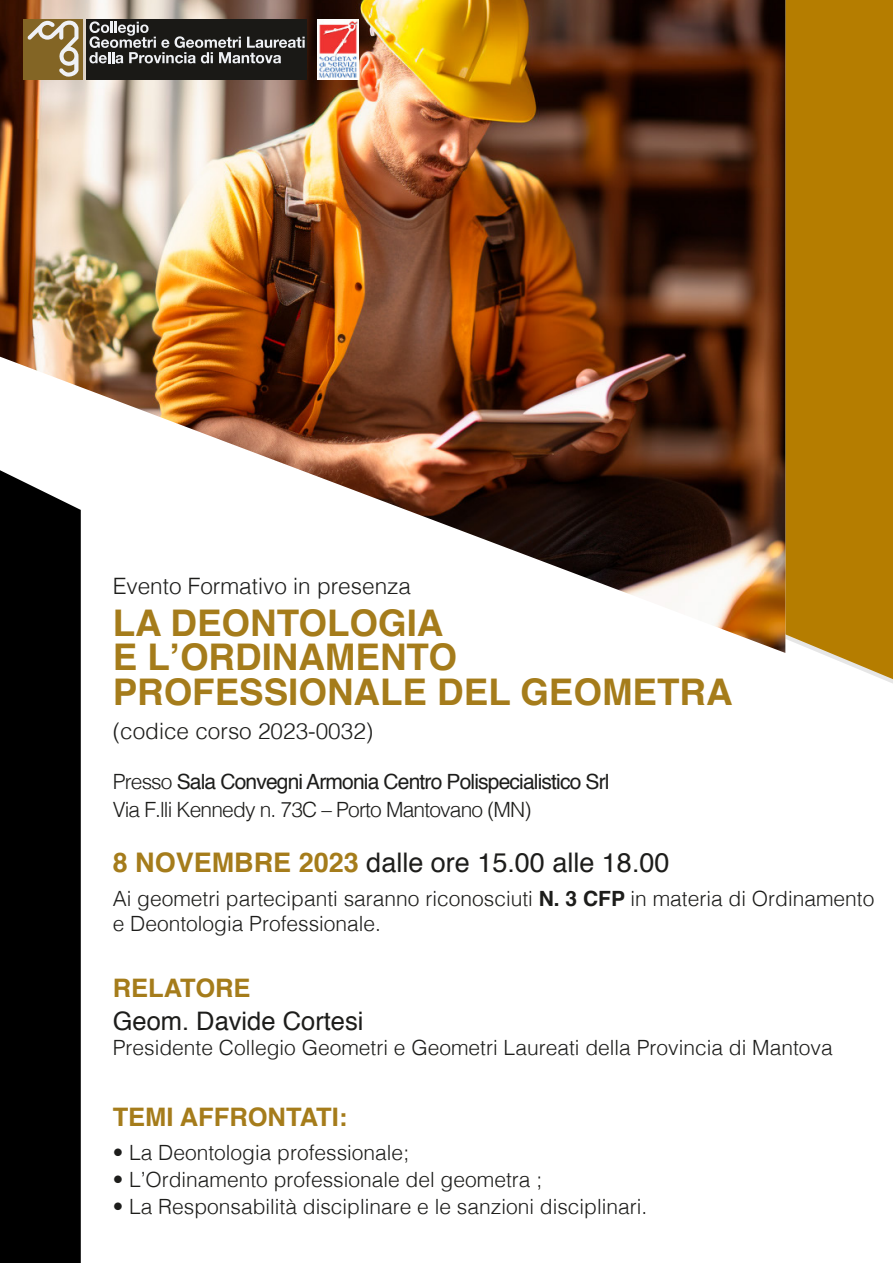
<style>
.page{position:relative;width:893px;height:1263px;background:#fff}
.page>*{position:absolute;margin:0;border:0;box-sizing:border-box;transform-origin:0 0}
.t1{font:700 36.75px/34.8px "Helvetica";color:#a57c1b}
.t2{font:27px "Helvetica";color:#1d1d1b}
.t3{font:700 25.5px "Helvetica";color:#a57c1b}
.t4{font:25.5px "Helvetica";color:#1d1d1b}
.t5{font:300 22.5px "Helvetica";color:#1d1d1b}
.t6{font:300 21px/25.5px "Helvetica";color:#1d1d1b}
.t7{font:300 21px/27.5px "Helvetica";letter-spacing:-.04em;color:#1d1d1b}
.s1{font-weight:400}
.s2{font-weight:700;color:#a57c1b}
.s3{font-weight:700}
</style>
<div class="page">
<svg style="left:785px;top:0;width:108px;height:679px;background:#b28013"></svg>
<img style="left:0;top:0;width:785px;height:653px">
<div style="left:0;top:470px;width:81px;height:793px;background:#000"></div>
<img style="left:317px;top:19px;width:41px;height:61px">
<div style="left:23px;top:19px;width:59px;height:61px;background:#836525"></div>
<div style="left:86px;top:19px;width:220px;height:61px;background:#1a1916"></div>
<svg style="left:27px;top:21px;width:51px;height:56px"></svg>
<svg style="left:89px;top:21px;width:216px;height:42px"></svg>
<p class="t5" style="left:113px;top:567px;width:300px">Evento Formativo in presenza</p>
<h1 class="t1" style="left:113px;top:603px;width:621px">LA DEONTOLOGIA<br>E L’ORDINAMENTO<br>PROFESSIONALE DEL GEOMETRA</h1>
<p class="t5" style="left:113px;top:712px;width:262px">(codice corso 2023-0032)</p>
<p class="t7" style="left:113px;top:767px;width:498px">Presso <span class="s1">Sala Convegni Armonia Centro Polispecialistico Srl<br></span>Via F.lli Kennedy n. 73C – Porto Mantovano (MN)</p>
<p class="t2" style="left:113px;top:839px;width:558px"><span class="s2">8 NOVEMBRE 2023</span> dalle ore 15.00 alle 18.00</p>
<p class="t6" style="left:113px;top:884px;width:763px">Ai geometri partecipanti saranno riconosciuti <span class="s3">N. 3 CFP</span> in materia di Ordinamento e Deontologia Professionale.</p>
<p class="t3" style="left:113px;top:965px;width:139px">RELATORE</p>
<p class="t4" style="left:113px;top:999px;width:252px">Geom. Davide Cortesi</p>
<p class="t6" style="left:113px;top:1033px;width:722px">Presidente Collegio Geometri e Geometri Laureati della Provincia di Mantova</p>
<p class="t3" style="left:113px;top:1094px;width:236px">TEMI AFFRONTATI:</p>
<p class="t6" style="left:113px;top:1138px;width:298px">• La Deontologia professionale;</p>
<p class="t6" style="left:113px;top:1165px;width:431px">• L’Ordinamento professionale del geometra ;</p>
<p class="t6" style="left:113px;top:1193px;width:536px">• La Responsabilità disciplinare e le sanzioni disciplinari.</p>
</div>
